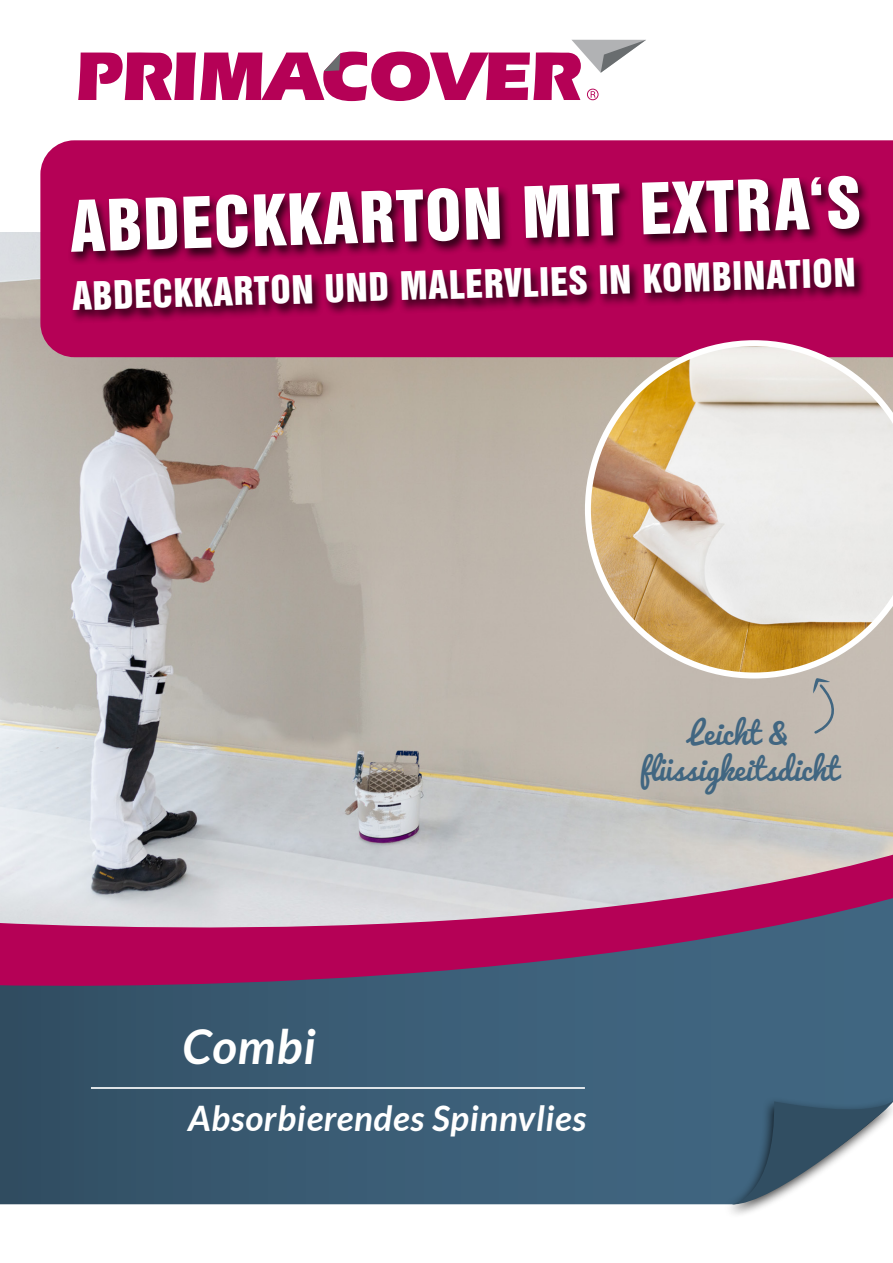
<style>
.page{position:relative;width:893px;height:1263px;background:#fff}
.page>*{position:absolute;margin:0;border:0;box-sizing:border-box;transform-origin:0 0}
.t1{font:64.5px "Swiss 921 BT Regular A";color:#fff}
.t2{font:italic 700 48px "Lato";letter-spacing:.02em;color:#fff}
.t3{font:36px "Swiss 921 BT Regular A";color:#fff}
.t4{font:italic 700 35.1px "Lato";letter-spacing:.02em;color:#fff}
.t5{font:30px/36px "Pacifico";color:#416681;text-align:center}
</style>
<div class="page">
<img style="left:0;top:233px;width:893px;height:605px">
<svg style="left:0;top:1092px;width:893px;height:112px;background:#395b73"></svg>
<div style="left:722px;top:1096px;width:171px;height:122px;background:#000;opacity:.75"></div>
<svg style="left:732px;top:1100px;width:161px;height:106px"></svg>
<div style="left:40px;top:140px;width:853px;height:217px;background:#b50156"></div>
<div style="left:68px;top:174px;width:803px;height:151px;background:#000;opacity:.75"></div>
<svg style="left:78px;top:40px;width:568px;height:61px"></svg>
<svg style="left:585px;top:340px;width:308px;height:338px;background:#d9c4b0"></svg>
<svg style="left:0;top:838px;width:893px;height:254px;background:#7d6c8a"></svg>
<svg style="left:813px;top:678px;width:37px;height:57px;background:#b7b3ad"></svg>
<h1 class="t1" style="left:69px;top:186px;width:792px;rotate:-2deg">ABDECKKARTON MIT EXTRA‘S</h1>
<p class="t3" style="left:72px;top:274px;width:785px;rotate:-2deg">ABDECKKARTON UND MALERVLIES IN KOMBINATION</p>
<p class="t5" style="left:640px;top:717px;width:201px">Leicht &amp; flüssigkeitsdicht</p>
<h2 class="t2" style="left:183px;top:1019px;width:135px">Combi</h2>
<p class="t4" style="left:188px;top:1098px;width:400px">Absorbierendes Spinnvlies</p>
</div>
